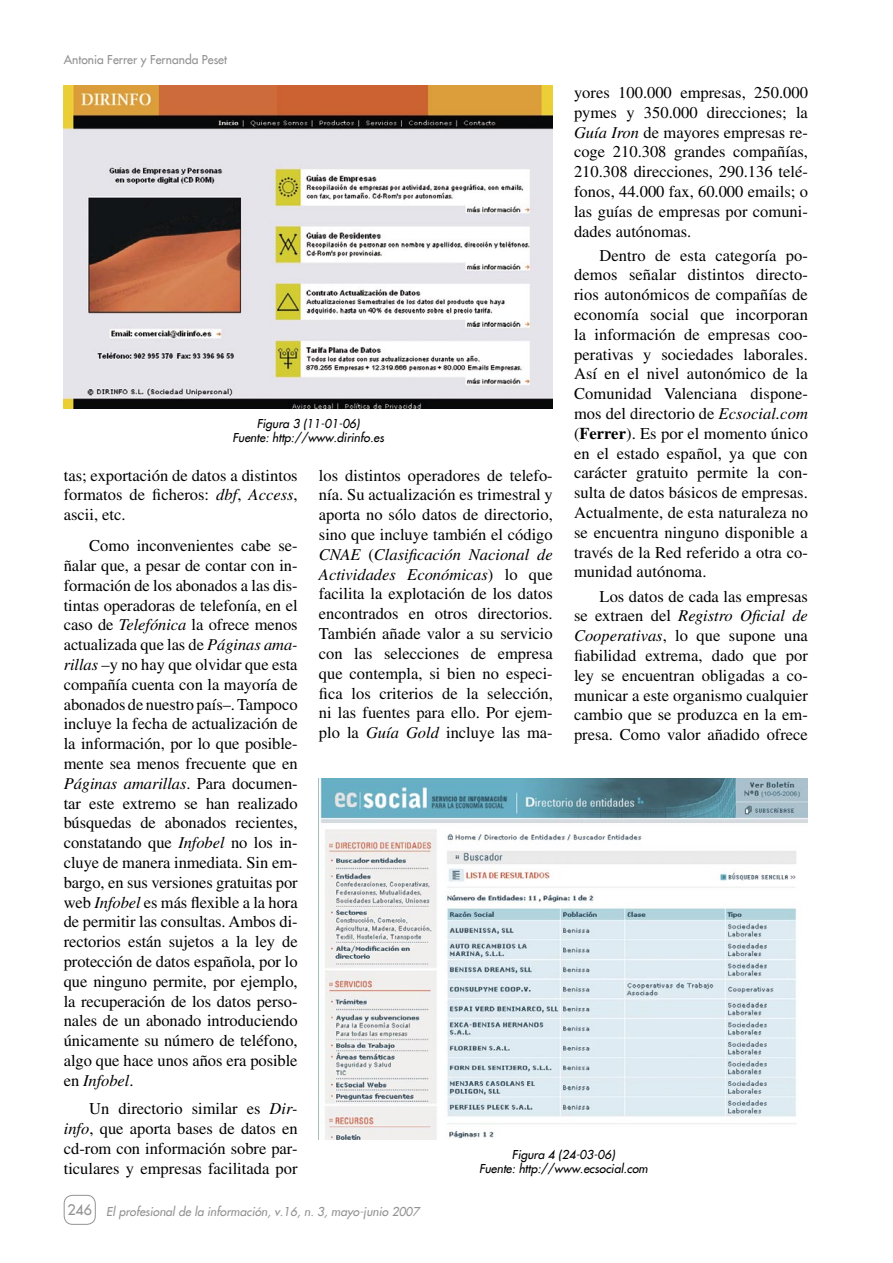
<style>
.page{position:relative;width:893px;height:1263px;background:#fff}
.page>*{position:absolute;margin:0;border:0;box-sizing:border-box;transform-origin:0 0}
.t1{font:16.5px/19.8px "Times";color:#000;text-align:justify}
.t2{font:14.25px "Futura";color:#939393}
.t3{font:italic 12px/14.4px "Futura";color:#000;text-align:center}
.t4{font:italic 12px "Futura";color:#939393}
.t5{font:12px "Futura";color:#939393}
.s1{font-style:italic}
.s2{font-weight:700}
</style>
<div class="page">
<svg style="left:63px;top:1194px;width:33px;height:30px"></svg>
<img style="left:64px;top:85px;width:489px;height:323px">
<img style="left:319px;top:778px;width:489px;height:362px">
<p class="t5" style="left:64px;top:52px;width:165px">Antonia Ferrer y Fernanda Peset</p>
<p class="t1" style="left:574px;top:82px;width:235px">yores 100.000 empresas, 250.000 pymes y 350.000 direcciones; la <span class="s1">Guía Iron</span> de mayores empresas re&shy;coge 210.308 grandes compañías, 210.308 direcciones, 290.136 telé&shy;fonos, 44.000 fax, 60.000 emails; o las guías de empresas por comuni&shy;dades autónomas.</p>
<p class="t1" style="left:574px;top:245px;width:235px;text-indent:26px">Dentro de esta categoría po&shy;demos señalar distintos directo&shy;rios autonómicos de compañías de economía social que incorporan la información de empresas coo&shy;perativas y sociedades laborales.<br>Así en el nivel autonómico de la Comunidad Valenciana dispone&shy;mos del directorio de <span class="s1">Ecsocial.com </span>(<span class="s2">Ferrer</span>). Es por el momento único en el estado español, ya que con carácter gratuito permite la con&shy;sulta de datos básicos de empresas.<br>Actualmente, de esta naturaleza no se encuentra ninguno disponible a través de la Red referido a otra co&shy;munidad autónoma.</p>
<p class="t1" style="left:574px;top:586px;width:235px;text-indent:26px">Los datos de cada las empresas se extraen del <span class="s1">Registro Oficial de Cooperativas</span>, lo que supone una fiabilidad extrema, dado que por ley se encuentran obligadas a co&shy;municar a este organismo cualquier cambio que se produzca en la em&shy;presa. Como valor añadido ofrece</p>
<p class="t3" style="left:233px;top:416px;width:153px">Figura 3 (11-01-06)<br>Fuente: http://www.dirinfo.es</p>
<p class="t1" style="left:319px;top:465px;width:235px">los distintos operadores de telefo&shy;nía. Su actualización es trimestral y aporta no sólo datos de directorio, sino que incluye también el código <span class="s1">CNAE</span> (<span class="s1">Clasificación Nacional de Actividades Económicas</span>) lo que facilita la explotación de los datos encontrados en otros directorios.<br>También añade valor a su servicio con las selecciones de empresa que contempla, si bien no especi&shy;fica los criterios de la selección, ni las fuentes para ello. Por ejem&shy;plo la <span class="s1">Guía Gold</span> incluye las ma-</p>
<p class="t1" style="left:64px;top:465px;width:235px">tas; exportación de datos a distintos formatos de ficheros: <span class="s1">dbf</span>, <span class="s1">Access</span>, ascii, etc.</p>
<p class="t1" style="left:64px;top:536px;width:235px;text-indent:26px">Como inconvenientes cabe se&shy;ñalar que, a pesar de contar con in&shy;formación de los abonados a las dis&shy;tintas operadoras de telefonía, en el caso de <span class="s1">Telefónica</span> la ofrece menos actualizada que las de <span class="s1">Páginas ama&shy;rillas</span> –y no hay que olvidar que esta compañía cuenta con la mayoría de abonados de nuestro país–. Tampoco incluye la fecha de actualización de la información, por lo que posible&shy;mente sea menos frecuente que en <span class="s1">Páginas amarillas</span>. Para documen&shy;tar este extremo se han realizado búsquedas de abonados recientes, constatando que <span class="s1">Infobel</span> no los in&shy;cluye de manera inmediata. Sin em&shy;bargo, en sus versiones gratuitas por web <span class="s1">Infobel</span> es más flexible a la hora de permitir las consultas. Ambos di&shy;rectorios están sujetos a la ley de protección de datos española, por lo que ninguno permite, por ejemplo, la recuperación de los datos perso&shy;nales de un abonado introduciendo únicamente su número de teléfono, algo que hace unos años era posible en <span class="s1">Infobel</span>.</p>
<p class="t1" style="left:64px;top:1098px;width:235px;text-indent:26px">Un directorio similar es <span class="s1">Dir&shy;info</span>, que aporta bases de datos en cd-rom con información sobre par&shy;ticulares y empresas facilitada por</p>
<p class="t3" style="left:479px;top:1147px;width:170px">Figura 4 (24-03-06)<br>Fuente: http://www.ecsocial.com</p>
<p class="t2" style="left:67px;top:1201px;width:26px">246</p>
<p class="t4" style="left:106px;top:1204px;width:315px">El profesional de la información, v.16, n. 3, mayo-junio 2007</p>
</div>
